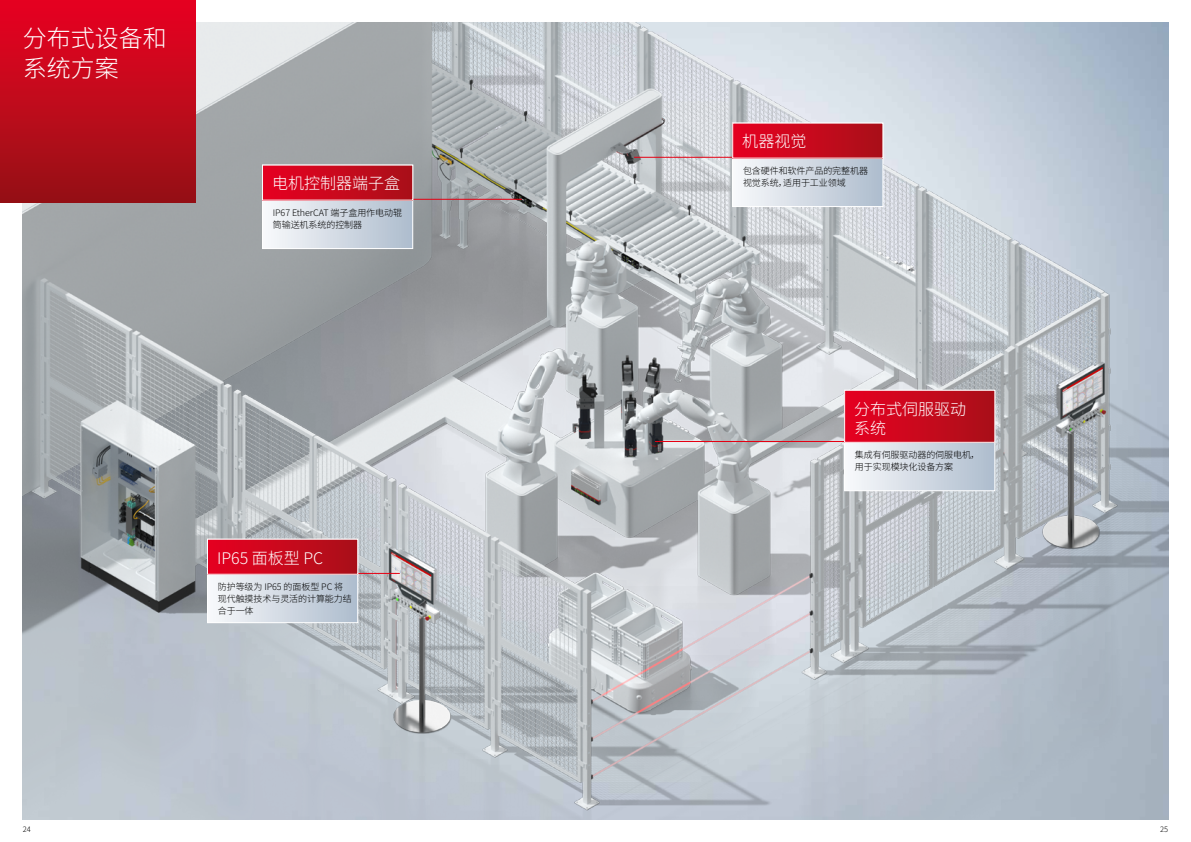
<style>
.page{position:relative;width:1191px;height:842px;background:#fff}
.page>*{position:absolute;margin:0;border:0;box-sizing:border-box;transform-origin:0 0}
.t1{font:100 24px/30px "Noto Sans SC";color:#fff}
.t2{font:100 16px/19.2px "Noto Sans SC";color:#fff}
.t3{font:100 9px/12px "Noto Sans SC";letter-spacing:-.01em;color:#000}
.t4{font:100 7.5px "Noto Sans SC";color:#000}
</style>
<div class="page">
<img style="left:23px;top:23px;width:1145px;height:796px">
<div style="left:0;top:0;width:196px;height:203px;background:linear-gradient(to bottom,#e90121,#961115)"></div>
<hr style="left:397px;top:199px;width:125px;height:1px;background:#e60012">
<div style="left:262px;top:165px;width:151px;height:84px;background:linear-gradient(to right,#f9fafc,#adbccd)"></div>
<div style="left:262px;top:165px;width:151px;height:84px;border:1px solid #fff"></div>
<div style="left:262px;top:165px;width:151px;height:35px;background:linear-gradient(to right,#e80021,#a91019)"></div>
<hr style="left:342px;top:573px;width:58px;height:1px;background:#e60012">
<div style="left:207px;top:539px;width:151px;height:84px;background:linear-gradient(to right,#f9fafc,#adbccd)"></div>
<div style="left:207px;top:539px;width:151px;height:84px;border:1px solid #fff"></div>
<div style="left:207px;top:539px;width:151px;height:35px;background:linear-gradient(to right,#e80021,#a91019)"></div>
<hr style="left:634px;top:157px;width:108px;height:1px;background:#e60012">
<div style="left:732px;top:123px;width:151px;height:84px;background:linear-gradient(to right,#f9fafc,#adbccd)"></div>
<div style="left:732px;top:123px;width:151px;height:84px;border:1px solid #fff"></div>
<div style="left:732px;top:123px;width:151px;height:35px;background:linear-gradient(to right,#e80021,#aa1019)"></div>
<hr style="left:655px;top:441px;width:199px;height:1px;background:#e60012">
<div style="left:844px;top:390px;width:150px;height:101px;background:linear-gradient(to right,#f9fafc,#aebdce)"></div>
<div style="left:844px;top:390px;width:151px;height:101px;border:1px solid #fff"></div>
<div style="left:844px;top:390px;width:150px;height:52px;background:linear-gradient(to right,#e80021,#aa1019)"></div>
<div style="left:844px;top:390px;width:151px;height:53px;border:1px solid #fff"></div>
<h1 class="t1" style="left:23px;top:23px;width:145px">分布式设备和系统方案</h1>
<h2 class="t2" style="left:272px;top:174px;width:129px">电机控制器端子盒</h2>
<p class="t3" style="left:273px;top:207px;width:131px">IP67 EtherCAT 端子盒用作电动辊筒输送机系统的控制器</p>
<h2 class="t2" style="left:217px;top:548px;width:108px">IP65 面板型 PC</h2>
<p class="t3" style="left:218px;top:581px;width:135px">防护等级为 IP65 的面板型 PC 将现代触摸技术与灵活的计算能力结合于一体</p>
<h2 class="t2" style="left:742px;top:132px;width:65px">机器视觉</h2>
<p class="t3" style="left:743px;top:165px;width:127px">包含硬件和软件产品的完整机器视觉系统，适用于工业领域</p>
<h2 class="t2" style="left:854px;top:399px;width:113px">分布式伺服驱动系统</h2>
<p class="t3" style="left:855px;top:449px;width:126px">集成有伺服驱动器的伺服电机，用于实现模块化设备方案</p>
<p class="t4" style="left:23px;top:825px;width:10px">24</p>
<p class="t4" style="left:1160px;top:825px;width:10px">25</p>
</div>
